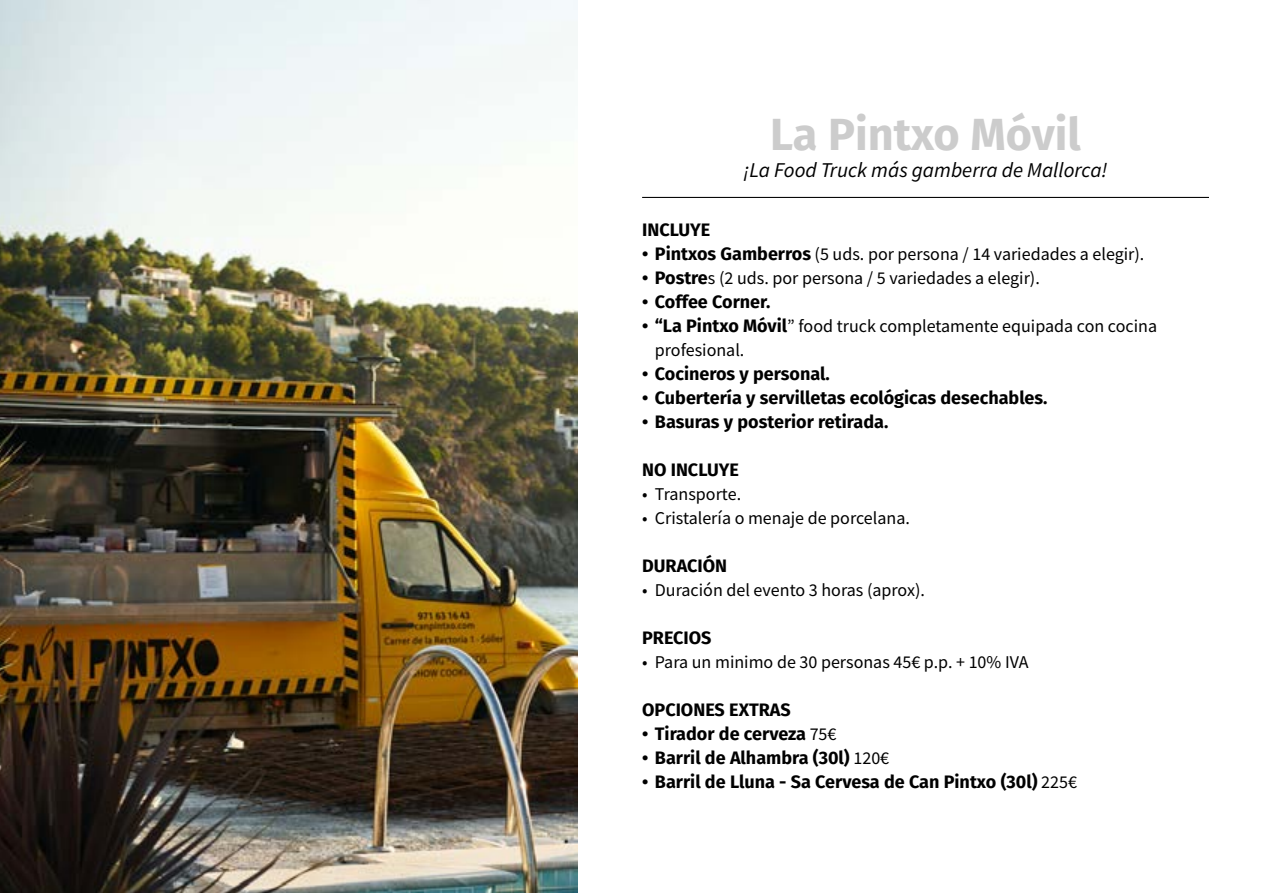
<style>
.page{position:relative;width:1263px;height:893px;background:#fff}
.page>*{position:absolute;margin:0;border:0;box-sizing:border-box;transform-origin:0 0}
.t1{font:700 45px "Fira Sans";color:#ccc}
.t2{font:italic 21px "Source Sans Pro";color:#000}
.t3{font:18px/24px "Source Sans Pro";color:#000}
.t4{font:700 18px "Fira Sans";color:#000}
.s1{font-family:"Fira Sans";font-weight:700}
.s2{font-family:"Source Sans Pro";font-weight:400}
</style>
<div class="page">
<img style="left:0;top:0;width:577px;height:893px">
<hr style="left:642px;top:197px;width:567px;height:1px;background:#000">
<h1 class="t1" style="left:770px;top:97px;width:312px">La Pintxo Móvil</h1>
<p class="t2" style="left:743px;top:157px;width:365px">¡La Food Truck más gamberra de Mallorca!</p>
<p class="t4" style="left:642px;top:215px;width:70px">INCLUYE</p>
<p class="t3" style="left:642px;top:242px;width:504px"><span class="s1">• Pintxos Gamberros</span> (5 uds. por persona / 14 variedades a elegir).</p>
<p class="t3" style="left:642px;top:266px;width:399px"><span class="s1">• Postre</span>s (2 uds. por persona / 5 variedades a elegir).</p>
<p class="t4" style="left:642px;top:287px;width:130px">• Coffee Corner.</p>
<p class="t3" style="left:655px;top:314px;width:504px;text-indent:-13px"><span class="s1">• “La Pintxo Móvil</span>” food truck completamente equipada con cocina profesional.</p>
<p class="t4" style="left:642px;top:359px;width:189px">• Cocineros y personal.</p>
<p class="t4" style="left:642px;top:383px;width:407px">• Cubertería y servilletas ecológicas desechables.</p>
<p class="t4" style="left:642px;top:407px;width:248px">• Basuras y posterior retirada.</p>
<p class="t4" style="left:642px;top:455px;width:98px">NO INCLUYE</p>
<p class="t3" style="left:642px;top:482px;width:101px">• Transporte.</p>
<p class="t3" style="left:642px;top:506px;width:269px">• Cristalería o menaje de porcelana.</p>
<p class="t4" style="left:642px;top:551px;width:86px">DURACIÓN</p>
<p class="t3" style="left:642px;top:578px;width:284px">• Duración del evento 3 horas (aprox).</p>
<p class="t4" style="left:642px;top:623px;width:71px">PRECIOS</p>
<p class="t3" style="left:642px;top:650px;width:388px">• Para un minimo de 30 personas 45€ p.p. + 10% IVA</p>
<p class="t4" style="left:642px;top:695px;width:150px">OPCIONES EXTRAS</p>
<p class="t4" style="left:642px;top:719px;width:196px">• Tirador de cerveza <span class="s2">75€</span></p>
<p class="t4" style="left:642px;top:743px;width:249px">• Barril de Alhambra (30l) <span class="s2">120€</span></p>
<p class="t4" style="left:642px;top:767px;width:436px">• Barril de Lluna - Sa Cervesa de Can Pintxo (30l) <span class="s2">225€</span></p>
</div>
